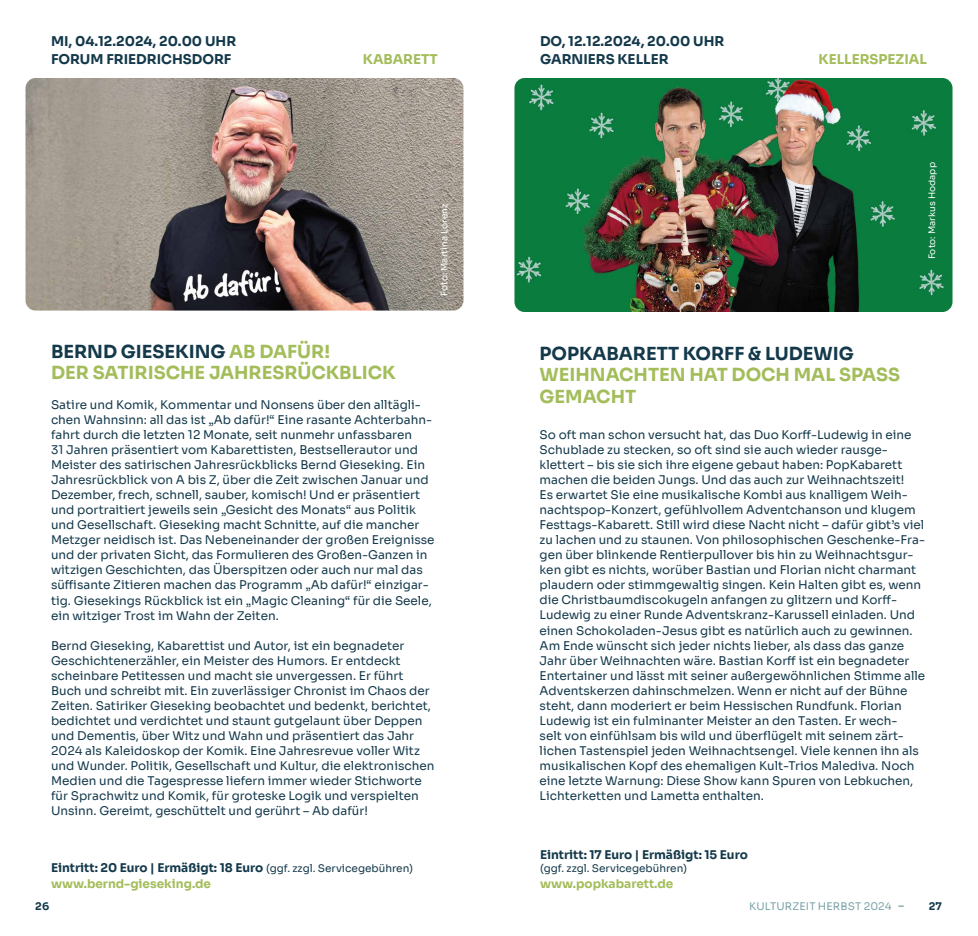
<style>
.page{position:relative;width:978px;height:936px;background:#fff}
.page>*{position:absolute;margin:0;border:0;box-sizing:border-box;transform-origin:0 0}
.t1{font:700 18px/21.6px "Sora";color:#a3bd5a}
.t2{font:700 18px "Sora";color:#14394b}
.t3{font:700 13.5px/18px "Sora";color:#14394b}
.t4{font:700 13.5px "Sora";color:#a3bd5a}
.t5{font:12px/15px "Sora";color:#14394b}
.t6{font:700 12px "Sora";color:#14394b}
.t7{font:700 12px "Sora";color:#a3bd5a}
.t8{font:10.5px "Sora";color:#14394b}
.t9{font:10.5px "Sora";letter-spacing:.01em;color:#7ba4a8}
.t10{font:700 10.5px "Sora";color:#14394b}
.t11{font:9px "Sora";color:#fff}
.s1{color:#14394b}
.s2{font-weight:400;font-size:10.5px}
.s3{font-weight:700}
</style>
<div class="page">
<img style="left:26px;top:78px;width:437px;height:232px">
<img style="left:514px;top:78px;width:438px;height:234px">
<p class="t3" style="left:51px;top:31px;width:187px">MI, 04.12.2024, 20.00 UHR<br>FORUM FRIEDRICHSDORF</p>
<p class="t4" style="left:363px;top:48px;width:76px">KABARETT</p>
<p class="t11" style="left:437px;top:296px;width:94px;rotate:-90deg">Foto: Martina Lorenz</p>
<h1 class="t1" style="left:51px;top:339px;width:346px"><span class="s1">BERND GIESEKING</span> AB DAFÜR!<br>DER SATIRISCHE JAHRESRÜCKBLICK</h1>
<p class="t5" style="left:51px;top:396px;width:385px">Satire und Komik, Kommentar und Nonsens über den alltägli&shy;chen Wahnsinn: all das ist „Ab dafür!“ Eine rasante Achterbahn&shy;fahrt durch die letzten 12 Monate, seit nunmehr unfassbaren<br>31 Jahren präsentiert vom Kabarettisten, Bestsellerautor und Meister des satirischen Jahresrückblicks Bernd Gieseking. Ein Jahresrückblick von A bis Z, über die Zeit zwischen Januar und Dezember, frech, schnell, sauber, komisch! Und er präsentiert und portraitiert jeweils sein „Gesicht des Monats“ aus Politik und Gesellschaft. Gieseking macht Schnitte, auf die mancher Metzger neidisch ist. Das Nebeneinander der großen Ereignisse und der privaten Sicht, das Formulieren des Großen-Ganzen in witzigen Geschichten, das Überspitzen oder auch nur mal das süffisante Zitieren machen das Programm „Ab dafür!“ einzigar&shy;tig. Giesekings Rückblick ist ein „Magic Cleaning“ für die Seele, ein witziger Trost im Wahn der Zeiten.</p>
<p class="t5" style="left:51px;top:636px;width:385px">Bernd Gieseking, Kabarettist und Autor, ist ein begnadeter Geschichtenerzähler, ein Meister des Humors. Er entdeckt scheinbare Petitessen und macht sie unvergessen. Er führt Buch und schreibt mit. Ein zuverlässiger Chronist im Chaos der Zeiten. Satiriker Gieseking beobachtet und bedenkt, berichtet, bedichtet und verdichtet und staunt gutgelaunt über Deppen und Dementis, über Witz und Wahn und präsentiert das Jahr 2024 als Kaleidoskop der Komik. Eine Jahresrevue voller Witz und Wunder. Politik, Gesellschaft und Kultur, die elektronischen Medien und die Tagespresse liefern immer wieder Stichworte für Sprachwitz und Komik, für groteske Logik und verspielten Unsinn. Gereimt, geschüttelt und gerührt – Ab dafür!</p>
<p class="t6" style="left:51px;top:857px;width:364px">Eintritt: 20 Euro | Ermäßigt: 18 Euro <span class="s2">(ggf. zzgl. Servicegebühren)</span></p>
<p class="t7" style="left:51px;top:873px;width:162px">www.bernd-gieseking.de</p>
<p class="t3" style="left:540px;top:31px;width:186px">DO, 12.12.2024, 20.00 UHR<br>GARNIERS KELLER</p>
<p class="t4" style="left:819px;top:48px;width:110px">KELLERSPEZIAL</p>
<p class="t11" style="left:925px;top:259px;width:99px;rotate:-90deg">Foto: Markus Hodapp</p>
<h1 class="t2" style="left:540px;top:338px;width:316px">POPKABARETT KORFF &amp; LUDEWIG</h1>
<h1 class="t1" style="left:540px;top:362px;width:362px">WEIHNACHTEN HAT DOCH MAL SPASS<br>GEMACHT</h1>
<p class="t5" style="left:540px;top:426px;width:387px">So oft man schon versucht hat, das Duo Korff-Ludewig in eine Schublade zu stecken, so oft sind sie auch wieder rausge&shy;klettert – bis sie sich ihre eigene gebaut haben: PopKabarett machen die beiden Jungs. Und das auch zur Weihnachtszeit!<br>Es erwartet Sie eine musikalische Kombi aus knalligem Weih&shy;nachtspop-Konzert, gefühlvollem Adventchanson und klugem Festtags-Kabarett. Still wird diese Nacht nicht – dafür gibt’s viel zu lachen und zu staunen. Von philosophischen Geschenke-Fra&shy;gen über blinkende Rentierpullover bis hin zu Weihnachtsgur&shy;ken gibt es nichts, worüber Bastian und Florian nicht charmant plaudern oder stimmgewaltig singen. Kein Halten gibt es, wenn die Christbaumdiscokugeln anfangen zu glitzern und Korff-Ludewig zu einer Runde Adventskranz-Karussell einladen. Und einen Schokoladen-Jesus gibt es natürlich auch zu gewinnen.<br>Am Ende wünscht sich jeder nichts lieber, als dass das ganze Jahr über Weihnachten wäre. Bastian Korff ist ein begnadeter Entertainer und lässt mit seiner außergewöhnlichen Stimme alle Adventskerzen dahinschmelzen. Wenn er nicht auf der Bühne steht, dann moderiert er beim Hessischen Rundfunk. Florian Ludewig ist ein fulminanter Meister an den Tasten. Er wech-<br>selt von einfühlsam bis wild und überflügelt mit seinem zärt&shy;lichen Tastenspiel jeden Weihnachtsengel. Viele kennen ihn als musikalischen Kopf des ehemaligen Kult-Trios Malediva. Noch eine letzte Warnung: Diese Show kann Spuren von Lebkuchen, Lichterketten und Lametta enthalten.</p>
<p class="t6" style="left:540px;top:844px;width:209px">Eintritt: 17 Euro | Ermäßigt: 15 Euro</p>
<p class="t8" style="left:540px;top:859px;width:149px">(ggf. zzgl. Servicegebühren)</p>
<p class="t7" style="left:540px;top:873px;width:135px">www.popkabarett.de</p>
<p class="t10" style="left:35px;top:898px;width:16px">26</p>
<p class="t9" style="left:749px;top:898px;width:156px">KULTURZEIT HERBST 2024 <span class="s3">–</span></p>
<p class="t10" style="left:929px;top:898px;width:15px">27</p>
</div>
